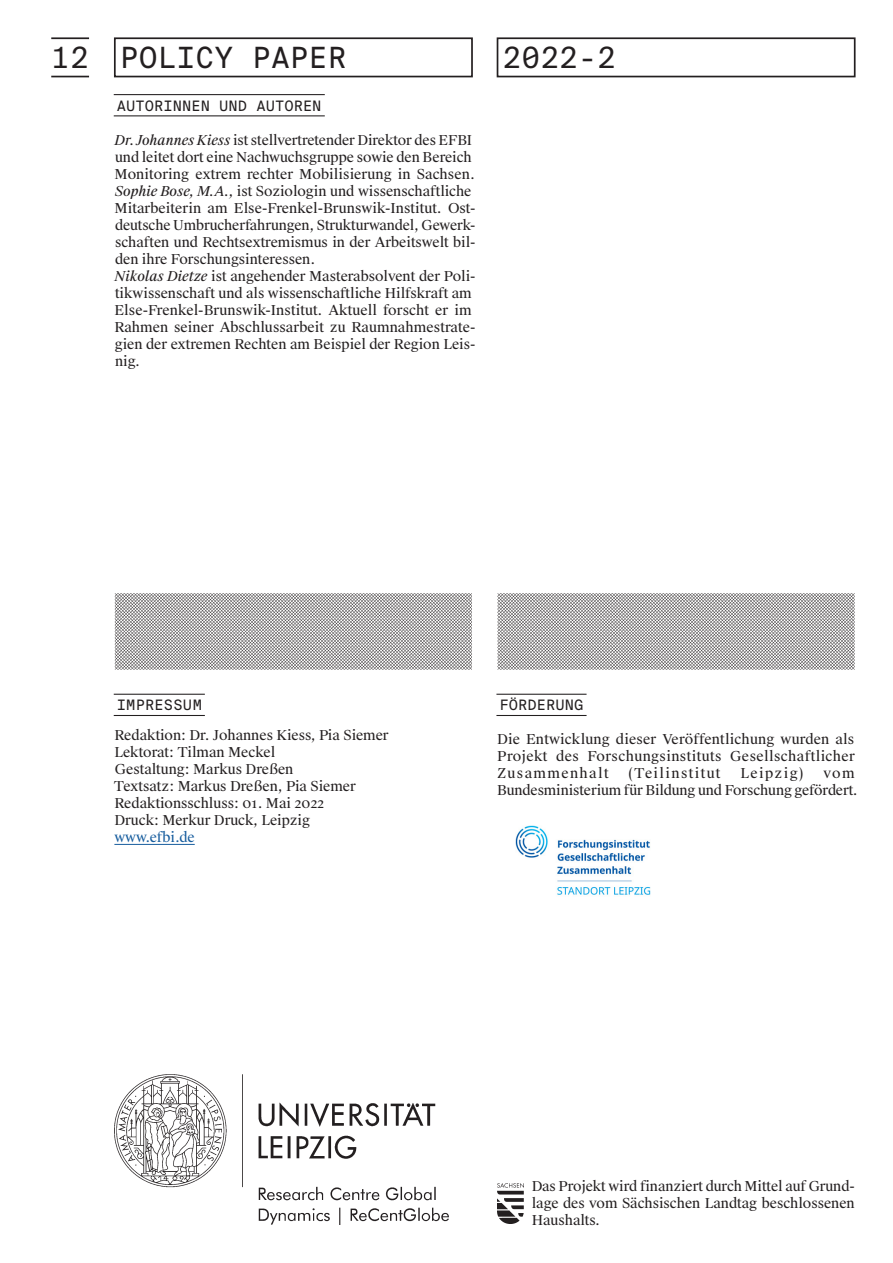
<style>
.page{position:relative;width:893px;height:1263px;background:#fff}
.page>*{position:absolute;margin:0;border:0;box-sizing:border-box;transform-origin:0 0}
.EFBI_Mono_19_5_pt_Ka{font:29.25px "Suisse Intl Mono";color:#231f20}
.EFBI_Mono_19_5_pt_Li{font:29.25px "Suisse Intl Mono";color:#231f20}
.EFBI_Mono_9_pt_Doppe{font:14.4px "Suisse Intl Mono";color:#231f20}
.EFBI_Suisse_Works_9{font:13.65px/17px "Suisse Works";letter-spacing:-.005em;color:#231f20}
._9_1_pt_Digital_Repo{font:13.65px/17px "Suisse Works";letter-spacing:.025em;color:#231f20;text-align:justify}
._9_1_pt_Digital_Repo-2{font:13.65px/17px "Suisse Works";letter-spacing:-.01em;color:#231f20;text-align:right}
._9_1_pt_Digital_Repo-3{font:13.65px "Suisse Works";letter-spacing:.095em;color:#231f20}
.EFBI_Suisse_Works_9-2{font:13.65px "Suisse Works";letter-spacing:-.005em;color:#175d9e}
.s1{font-style:italic}
</style>
<div class="page">
<hr style="left:114px;top:94px;width:211px;height:1px;background:#231f20">
<hr style="left:114px;top:115px;width:211px;height:1px;background:#231f20">
<div style="left:114px;top:37px;width:359px;height:40px;border:2px solid #231f20"></div>
<div style="left:497px;top:37px;width:358px;height:40px;border:2px solid #231f20"></div>
<hr style="left:51px;top:37px;width:38px;height:2px;background:#231f20">
<hr style="left:51px;top:76px;width:38px;height:1px;background:#231f20">
<hr style="left:114px;top:694px;width:91px;height:1px;background:#231f20">
<hr style="left:114px;top:715px;width:91px;height:1px;background:#231f20">
<hr style="left:114px;top:844px;width:81px;height:1px;background:#175d9e">
<hr style="left:496px;top:694px;width:91px;height:1px;background:#231f20">
<hr style="left:496px;top:715px;width:91px;height:1px;background:#231f20">
<svg style="left:115px;top:593px;width:357px;height:77px"></svg>
<svg style="left:497px;top:593px;width:358px;height:77px"></svg>
<img style="left:497px;top:1184px;width:26px;height:39px">
<img style="left:115px;top:1075px;width:334px;height:150px">
<img style="left:515px;top:825px;width:136px;height:70px">
<p class="EFBI_Mono_19_5_pt_Li" style="left:51px;top:41px;width:39px">12</p>
<p class="EFBI_Mono_19_5_pt_Ka" style="left:120px;top:41px;width:228px">POLICY PAPER</p>
<p class="EFBI_Mono_19_5_pt_Ka" style="left:503px;top:41px;width:115px">2022- 2</p>
<p class="EFBI_Mono_9_pt_Doppe" style="left:117px;top:97px;width:206px">AUTORINNEN UND AUTOREN</p>
<p class="EFBI_Suisse_Works_9" style="left:114px;top:132px;width:363px"><span class="s1">Dr. Johannes Kiess</span> ist stellvertretender Direktor des EFBI und leitet dort eine Nachwuchsgruppe sowie den Bereich Monitoring extrem rechter Mobilisierung in Sachsen.<br><span class="s1">Sophie Bose, M.A.,</span> ist Soziologin und wissenschaftliche Mitarbeiterin am Else-Frenkel-Brunswik-Institut. Ost&shy;deutsche Umbrucherfahrungen, Strukturwandel, Gewerk&shy;schaften und Rechtsextremismus in der Arbeitswelt bil&shy;den ihre Forschungsinteressen.</p>
<p class="EFBI_Suisse_Works_9" style="left:114px;top:268px;width:363px"><span class="s1">Nikolas Dietze</span> ist angehender Masterabsolvent der Poli&shy;tikwissenschaft und als wissenschaftliche Hilfskraft am Else-Frenkel-Brunswik-Institut. Aktuell forscht er im Rahmen seiner Abschlussarbeit zu Raumnahmestrate&shy;gien der extremen Rechten am Beispiel der Region Leis&shy;nig.</p>
<p class="EFBI_Mono_9_pt_Doppe" style="left:117px;top:697px;width:87px">IMPRESSUM</p>
<p class="EFBI_Suisse_Works_9" style="left:114px;top:727px;width:276px">Redaktion: Dr. Johannes Kiess, Pia Siemer</p>
<p class="EFBI_Suisse_Works_9" style="left:114px;top:744px;width:162px">Lektorat: Tilman Meckel</p>
<p class="EFBI_Suisse_Works_9" style="left:115px;top:761px;width:180px">Gestaltung: Markus Dreßen</p>
<p class="EFBI_Suisse_Works_9" style="left:114px;top:778px;width:243px">Textsatz: Markus Dreßen, Pia Siemer</p>
<p class="EFBI_Suisse_Works_9" style="left:114px;top:795px;width:211px">Redaktionsschluss: 01. Mai 2022</p>
<p class="EFBI_Suisse_Works_9" style="left:114px;top:812px;width:197px">Druck: Merkur Druck, Leipzig</p>
<p class="EFBI_Suisse_Works_9-2" style="left:114px;top:829px;width:82px">www.efbi.de</p>
<p class="EFBI_Mono_9_pt_Doppe" style="left:500px;top:697px;width:85px">FÖRDERUNG</p>
<p class="_9_1_pt_Digital_Repo" style="left:497px;top:731px;width:359px">Die Entwicklung dieser Veröffentlichung wurden als Projekt des Forschungsinstituts Gesellschaftlicher Zusammenhalt</p>
<p class="_9_1_pt_Digital_Repo-3" style="left:629px;top:765px;width:93px">(Teilinstitut</p>
<p class="_9_1_pt_Digital_Repo-3" style="left:741px;top:765px;width:64px">Leipzig)</p>
<p class="_9_1_pt_Digital_Repo-2" style="left:497px;top:765px;width:362px">vom<br>Bundesministerium für Bildung und Forschung gefördert.</p>
<p class="EFBI_Suisse_Works_9" style="left:532px;top:1178px;width:325px;text-align:justify">Das Projekt wird finanziert durch Mittel auf Grund&shy;lage des vom Sächsischen Landtag beschlossenen Haushalts.</p>
</div>
